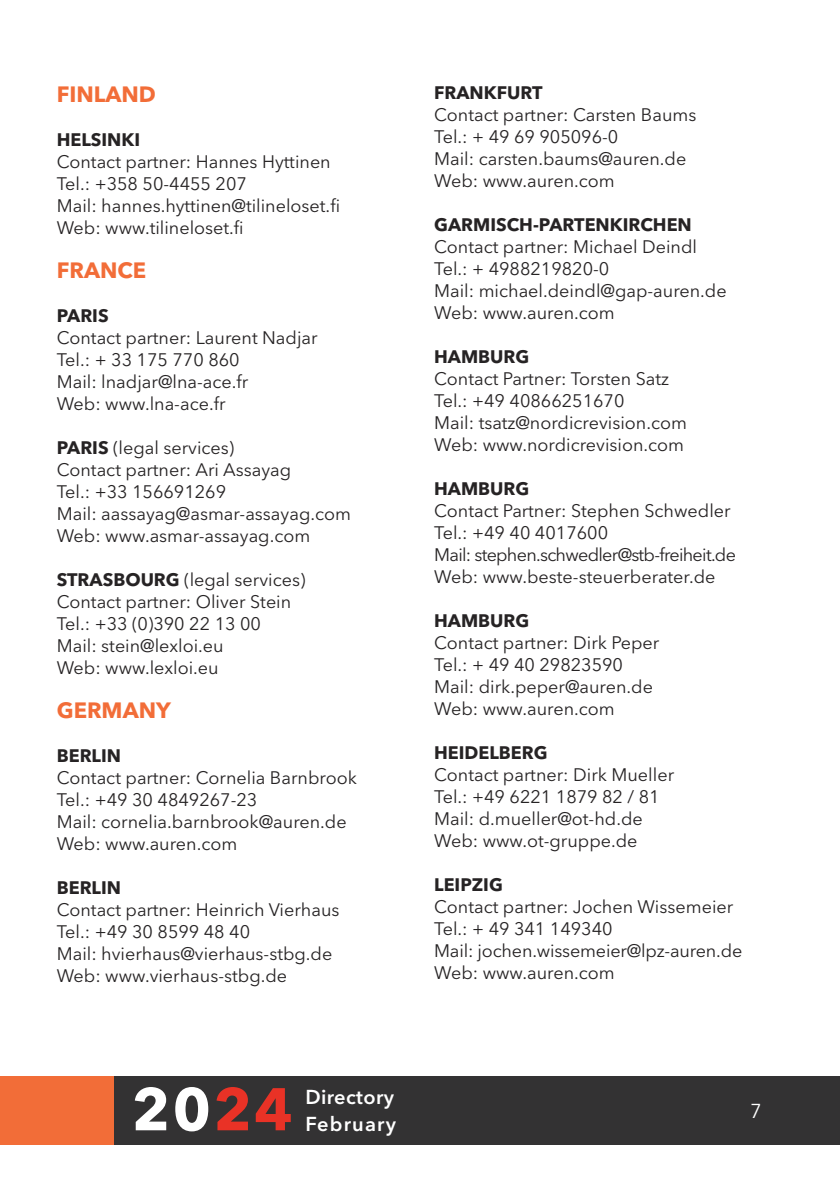
<style>
.page{position:relative;width:840px;height:1191px;background:#fff}
.page>*{position:absolute;margin:0;border:0;box-sizing:border-box;transform-origin:0 0}
.t1{font:700 59.6px "Avenir Next LT Pro";color:#fff}
.t2{font:700 22px "Avenir Next LT Pro";color:#f26d38}
.t3{font:600 20px/26.2px "Avenir Next LT Pro";letter-spacing:.02em;color:#fff}
.t4{font:20px "Avenir Next LT Pro";color:#fff}
.t5{font:18px/22px "Avenir Next LT Pro";color:#262324}
.t6{font:700 18px "Avenir Next LT Pro";color:#262324}
.s1{font-weight:700}
.s2{color:#e93226}
</style>
<div class="page">
<div style="left:109px;top:1076px;width:730px;height:68px;background:#333233"></div>
<div style="left:0;top:1076px;width:113px;height:68px;background:#f26d38"></div>
<p class="t2" style="left:57px;top:80px;width:101px">FINLAND</p>
<p class="t6" style="left:57px;top:128px;width:85px">HELSINKI</p>
<p class="t5" style="left:57px;top:150px;width:285px">Contact partner: Hannes Hyttinen<br>Tel.: +358 50-4455 207<br>Mail: hannes.hyttinen@tilineloset.fi<br>Web: www.tilineloset.fi</p>
<p class="t2" style="left:57px;top:256px;width:91px">FRANCE</p>
<p class="t6" style="left:57px;top:304px;width:53px">PARIS</p>
<p class="t5" style="left:57px;top:326px;width:262px">Contact partner: Laurent Nadjar<br>Tel.: + 33 175 770 860<br>Mail: lnadjar@lna-ace.fr<br>Web: www.lna-ace.fr</p>
<p class="t5" style="left:57px;top:436px;width:295px"><span class="s1">PARIS</span> (legal services)<br>Contact partner: Ari Assayag<br>Tel.: +33 156691269<br>Mail: aassayag@asmar-assayag.com<br>Web: www.asmar-assayag.com</p>
<p class="t5" style="left:57px;top:568px;width:250px"><span class="s1">STRASBOURG</span> (legal services)<br>Contact partner: Oliver Stein<br>Tel.: +33 (0)390 22 13 00<br>Mail: stein@lexloi.eu<br>Web: www.lexloi.eu</p>
<p class="t2" style="left:57px;top:696px;width:116px">GERMANY</p>
<p class="t6" style="left:57px;top:744px;width:66px">BERLIN</p>
<p class="t5" style="left:57px;top:766px;width:301px">Contact partner: Cornelia Barnbrook<br>Tel.: +49 30 4849267-23<br>Mail: cornelia.barnbrook@auren.de<br>Web: www.auren.com</p>
<p class="t6" style="left:57px;top:876px;width:66px">BERLIN</p>
<p class="t5" style="left:57px;top:898px;width:284px">Contact partner: Heinrich Vierhaus<br>Tel.: +49 30 8599 48 40<br>Mail: hvierhaus@vierhaus-stbg.de<br>Web: www.vierhaus-stbg.de</p>
<p class="t6" style="left:434px;top:81px;width:110px">FRANKFURT</p>
<p class="t5" style="left:434px;top:103px;width:263px">Contact partner: Carsten Baums<br>Tel.: + 49 69 905096-0<br>Mail: carsten.baums@auren.de<br>Web: www.auren.com</p>
<p class="t6" style="left:434px;top:213px;width:259px">GARMISCH-PARTENKIRCHEN</p>
<p class="t5" style="left:434px;top:235px;width:294px">Contact partner: Michael Deindl<br>Tel.: + 4988219820-0<br>Mail: michael.deindl@gap-auren.de<br>Web: www.auren.com</p>
<p class="t6" style="left:434px;top:345px;width:97px">HAMBURG</p>
<p class="t5" style="left:434px;top:367px;width:254px">Contact Partner: Torsten Satz<br>Tel.: +49 40866251670<br>Mail: tsatz@nordicrevision.com<br>Web: www.nordicrevision.com</p>
<p class="t6" style="left:434px;top:477px;width:97px">HAMBURG</p>
<p class="t5" style="left:434px;top:499px;width:303px">Contact Partner: Stephen Schwedler Tel.: +49 40 4017600<br>Mail: stephen.schwedler@stb-freiheit.de Web: www.beste-steuerberater.de</p>
<p class="t6" style="left:434px;top:609px;width:97px">HAMBURG</p>
<p class="t5" style="left:434px;top:631px;width:226px">Contact partner: Dirk Peper<br>Tel.: + 49 40 29823590<br>Mail: dirk.peper@auren.de<br>Web: www.auren.com</p>
<p class="t6" style="left:434px;top:741px;width:115px">HEIDELBERG</p>
<p class="t5" style="left:434px;top:763px;width:241px">Contact partner: Dirk Mueller<br>Tel.: +49 6221 1879 82 / 81<br>Mail: d.mueller@ot-hd.de<br>Web: www.ot-gruppe.de</p>
<p class="t6" style="left:434px;top:873px;width:70px">LEIPZIG</p>
<p class="t5" style="left:434px;top:895px;width:309px">Contact partner: Jochen Wissemeier<br>Tel.: + 49 341 149340<br>Mail: jochen.wissemeier@lpz-auren.de<br>Web: www.auren.com</p>
<h1 class="t1" style="left:132px;top:1072px;width:162px">20<span class="s2">24</span></h1>
<p class="t3" style="left:305px;top:1084px;width:92px">Directory<br>February</p>
<p class="t4" style="left:749px;top:1099px;width:13px">7</p>
</div>
